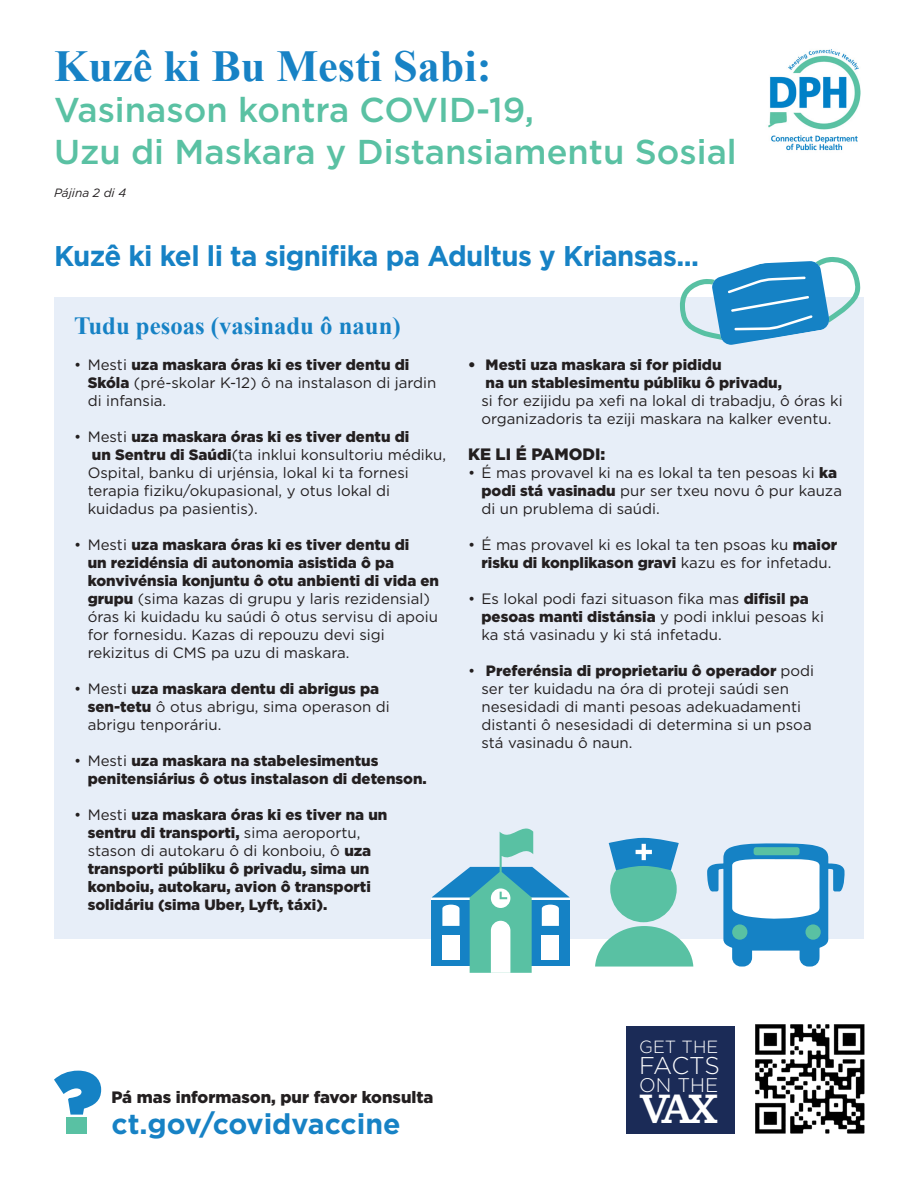
<style>
.page{position:relative;width:918px;height:1188px;background:#fff}
.page>*{position:absolute;margin:0;border:0;box-sizing:border-box;transform-origin:0 0}
.H1_Rules{font:700 44.25px "Times New Roman";color:#1782c5}
.t1{font:500 42.6px "Jubilat";color:#fff}
.H2_Rules{font:500 34.5px/41.4px "Gotham";color:#5ac1a3}
.H3_Rules{font:700 28.5px "Gotham";letter-spacing:-.02em;color:#1782c5}
.H3_Rules-2{font:700 28.5px "Gotham";color:#1782c5}
.H4_Rules{font:700 24.75px "Times New Roman";color:#1782c5}
.t2{font:300 24.15px "Gotham";letter-spacing:-.03em;color:#fff}
.t3{font:300 19.65px "Gotham";color:#fff}
.t4{font:300 17.7px "Gotham";color:#fff}
.Body_with_Bullet_Sec{font:900 16.5px "Gotham";color:#231f20}
.Body_with_Bullet_Sec-2{font:15px/18px "Gotham";color:#231f20}
.Body_with_Bullet_Sec-3{font:900 15px/18px "Gotham";color:#231f20}
.Body_Sector{font:italic 12px "Gotham";color:#231f20}
.s1{font-weight:900}
.s2{font-weight:400}
</style>
<div class="page">
<img style="left:768px;top:49px;width:93px;height:102px">
<div style="left:54px;top:297px;width:810px;height:642px;background:#e7eef8"></div>
<div style="left:610px;top:856px;width:67px;height:66px;background:#59c1a3;border-radius:50%"></div>
<svg style="left:609px;top:838px;width:70px;height:32px"></svg>
<svg style="left:595px;top:926px;width:98px;height:41px"></svg>
<svg style="left:707px;top:843px;width:138px;height:124px"></svg>
<div style="left:732px;top:924px;width:15px;height:16px;background:#59c1a3;border-radius:50%"></div>
<div style="left:805px;top:924px;width:16px;height:16px;background:#59c1a3;border-radius:50%"></div>
<div style="left:754px;top:847px;width:46px;height:8px;background:#59c1a3;border-radius:3px"></div>
<div style="left:627px;top:1026px;width:108px;height:108px;background:#1b2b57"></div>
<img style="left:755px;top:1024px;width:110px;height:110px">
<svg style="left:54px;top:1071px;width:47px;height:44px"></svg>
<div style="left:66px;top:1118px;width:21px;height:16px;background:#59c1a3"></div>
<svg style="left:431px;top:828px;width:139px;height:145px"></svg>
<svg style="left:680px;top:257px;width:181px;height:88px"></svg>
<p class="H1_Rules" style="left:54px;top:34px;width:439px">Kuzê ki Bu Mesti Sabi:</p>
<p class="H2_Rules" style="left:54px;top:89px;width:684px">Vasinason kontra COVID-19,<br>Uzu di Maskara y Distansiamentu Sosial</p>
<p class="Body_Sector" style="left:54px;top:185px;width:74px">Pájina 2 di 4</p>
<p class="H3_Rules" style="left:54px;top:237px;width:647px">Kuzê ki kel li ta signifika pa Adultus y Kriansas...</p>
<p class="H4_Rules" style="left:74px;top:308px;width:328px">Tudu pesoas (vasinadu ô naun)</p>
<p class="Body_with_Bullet_Sec-2" style="left:88px;top:355px;width:350px;text-indent:-14px">• Mesti <span class="s1">uza maskara óras ki es tiver dentu di<br>Skóla</span> (pré-skolar K-12) ô na instalason di jardin di infansia.</p>
<p class="Body_with_Bullet_Sec-2" style="left:88px;top:427px;width:360px;text-indent:-14px">• Mesti <span class="s1">uza maskara óras ki es tiver dentu di<br>un Sentru di Saúdi</span>(ta inklui konsultoriu médiku, Ospital, banku di urjénsia, lokal ki ta fornesi terapia fiziku/okupasional, y otus lokal di kuidadus pa pasientis).</p>
<p class="Body_with_Bullet_Sec-2" style="left:88px;top:535px;width:353px;text-indent:-14px">• Mesti <span class="s1">uza maskara óras ki es tiver dentu di<br>un rezidénsia di autonomia asistida ô pa konvivénsia konjuntu ô otu anbienti di vida en grupu</span> (sima kazas di grupu y laris rezidensial) óras ki kuidadu ku saúdi ô otus servisu di apoiu for fornesidu. Kazas di repouzu devi sigi rekizitus di CMS pa uzu di maskara.</p>
<p class="Body_with_Bullet_Sec-2" style="left:88px;top:679px;width:304px;text-indent:-14px">• Mesti <span class="s1">uza maskara dentu di abrigus pa sen-tetu</span> ô otus abrigu, sima operason di abrigu tenporáriu.</p>
<p class="Body_with_Bullet_Sec-3" style="left:88px;top:752px;width:341px;text-indent:-14px"><span class="s2">• Mesti</span> uza maskara na stabelesimentus penitensiárius ô otus instalason di detenson.</p>
<p class="Body_with_Bullet_Sec-3" style="left:88px;top:806px;width:301px;text-indent:-14px"><span class="s2">• Mesti</span> uza maskara óras ki es tiver na un sentru di transporti, <span class="s2">sima aeroportu, stason di autokaru ô di konboiu, ô</span> uza transporti públiku ô privadu, sima un konboiu, autokaru, avion ô transporti solidáriu (sima Uber, Lyft, táxi).</p>
<p class="Body_with_Bullet_Sec-2" style="left:482px;top:355px;width:363px;text-indent:-14px"><span class="s1">• Mesti uza maskara si for pididu<br>na un stablesimentu públiku ô privadu,<br></span>si for ezijidu pa xefi na lokal di trabadju, ô óras ki organizadoris ta eziji maskara na kalker eventu.</p>
<p class="Body_with_Bullet_Sec" style="left:468px;top:443px;width:139px">KE LI É PAMODI:</p>
<p class="Body_with_Bullet_Sec-2" style="left:482px;top:463px;width:362px;text-indent:-14px">• É mas provavel ki na es lokal ta ten pesoas ki <span class="s1">ka podi stá vasinadu</span> pur ser txeu novu ô pur kauza di un prublema di saúdi.</p>
<p class="Body_with_Bullet_Sec-2" style="left:468px;top:535px;width:371px;text-align:center">• É mas provavel ki es lokal ta ten psoas ku <span class="s1">maior risku di konplikason gravi</span> kazu es for infetadu.</p>
<p class="Body_with_Bullet_Sec-2" style="left:482px;top:589px;width:344px;text-indent:-14px">• Es lokal podi fazi situason fika mas <span class="s1">difisil pa pesoas manti distánsia</span> y podi inklui pesoas ki ka stá vasinadu y ki stá infetadu.</p>
<p class="Body_with_Bullet_Sec-2" style="left:482px;top:661px;width:334px;text-indent:-14px">• <span class="s1">Preferénsia di proprietariu ô operador</span> podi ser ter kuidadu na óra di proteji saúdi sen nesesidadi di manti pesoas adekuadamenti distanti ô nesesidadi di determina si un psoa stá vasinadu ô naun.</p>
<h4 class="Body_with_Bullet_Sec" style="left:111px;top:1086px;width:323px">Pá mas informason, pur favor konsulta</h4>
<p class="H3_Rules-2" style="left:111px;top:1105px;width:291px">ct.gov/covidvaccine</p>
<p class="t4" style="left:639px;top:1035px;width:81px">GET THE</p>
<p class="t2" style="left:639px;top:1050px;width:82px">FACTS</p>
<p class="t3" style="left:639px;top:1073px;width:81px">ON THE</p>
<p class="t1" style="left:639px;top:1081px;width:80px">VAX</p>
</div>
